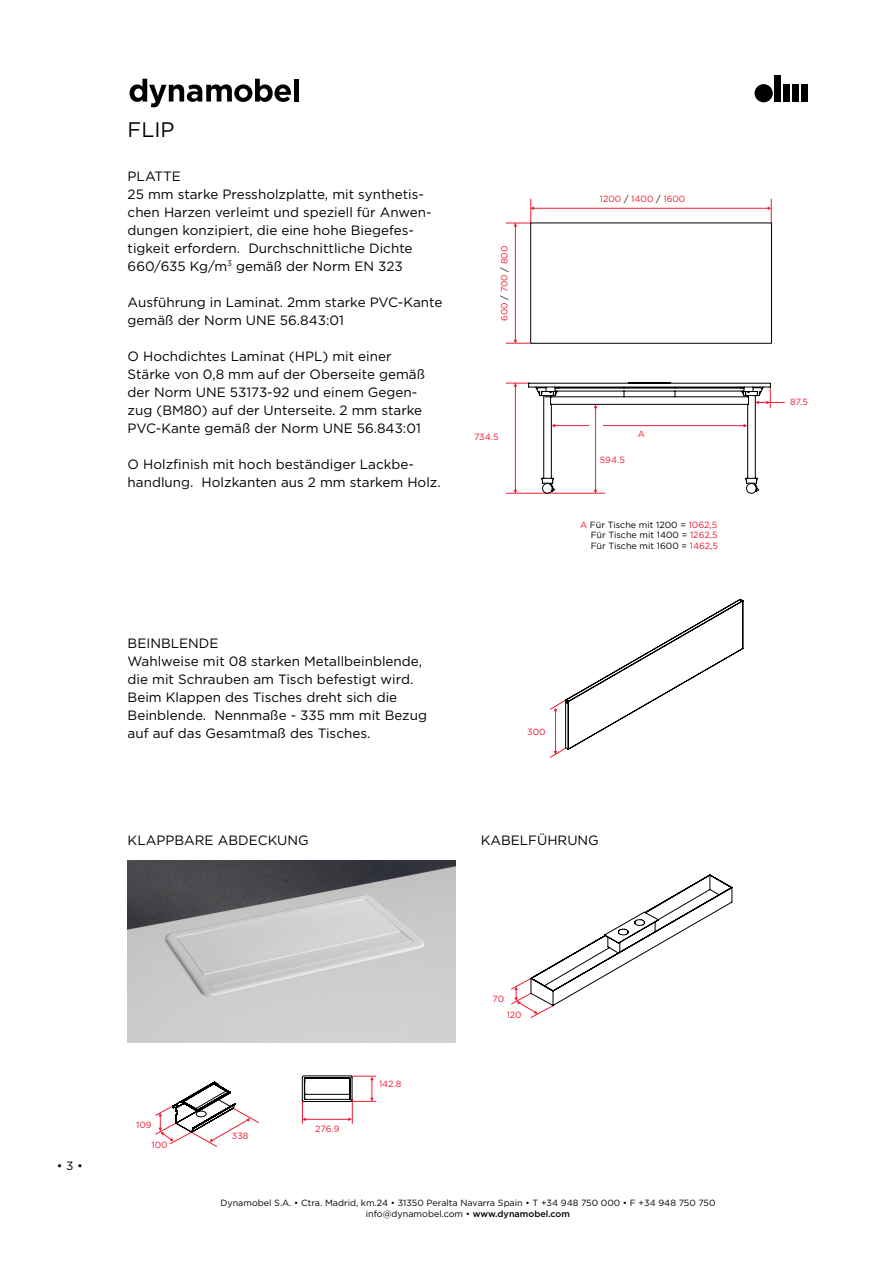
<style>
.page{position:relative;width:893px;height:1263px;background:#fff}
.page>*{position:absolute;margin:0;border:0;box-sizing:border-box;transform-origin:0 0}
.t1{font:21px "Gotham";color:#000}
.t2{font:13.5px/18px "Gotham";color:#000}
.t3{font:12px "Gotham";color:#000}
.t4{font:9px/10.8px "Gotham";color:#000;text-align:center}
.t5{font:9px "Gotham";color:#ee1b2f}
.s1{color:#000}
.s2{color:#ee1b2f}
.s3{font-weight:500}
</style>
<div class="page">
<div style="left:294px;top:79px;width:5px;height:23px;background:#000"></div>
<svg style="left:129px;top:79px;width:162px;height:28px"></svg>
<div style="left:754px;top:84px;width:18px;height:18px;background:#000;border-radius:50%"></div>
<div style="left:774px;top:76px;width:7px;height:26px;background:#000"></div>
<div style="left:792px;top:84px;width:7px;height:18px;background:#000"></div>
<div style="left:783px;top:84px;width:7px;height:18px;background:#000"></div>
<div style="left:801px;top:84px;width:7px;height:18px;background:#000"></div>
<hr style="left:515px;top:223px;width:1px;height:118px;background:#ee1b2f">
<hr style="left:532px;top:208px;width:236px;height:1px;background:#ee1b2f">
<svg style="left:767px;top:199px;width:4px;height:24px"></svg>
<svg style="left:506px;top:340px;width:24px;height:4px"></svg>
<svg style="left:506px;top:199px;width:28px;height:28px"></svg>
<svg style="left:506px;top:382px;width:278px;height:112px"></svg>
<svg style="left:550px;top:599px;width:193px;height:159px"></svg>
<svg style="left:302px;top:1075px;width:74px;height:48px"></svg>
<svg style="left:155px;top:1081px;width:104px;height:66px"></svg>
<svg style="left:511px;top:874px;width:222px;height:144px"></svg>
<img style="left:128px;top:860px;width:327px;height:182px">
<hr style="left:530px;top:223px;width:1px;height:120px;background:#000">
<hr style="left:530px;top:343px;width:241px;height:1px;background:#000">
<hr style="left:530px;top:223px;width:241px;height:1px;background:#000">
<hr style="left:771px;top:223px;width:1px;height:120px;background:#000">
<h1 class="t1" style="left:128px;top:120px;width:48px">FLIP</h1>
<p class="t2" style="left:128px;top:168px;width:305px">PLATTE<br>25 mm starke Pressholzplatte, mit synthetis&shy;chen Harzen verleimt und speziell für Anwen&shy;dungen konzipiert, die eine hohe Biegefes&shy;tigkeit erfordern. Durchschnittliche Dichte 660/635 Kg/m<sup>3</sup> gemäß der Norm EN 323</p>
<p class="t2" style="left:128px;top:294px;width:316px">Ausführung in Laminat. 2mm starke PVC-Kante gemäß der Norm UNE 56.843:01</p>
<p class="t2" style="left:128px;top:347px;width:299px">O Hochdichtes Laminat (HPL) mit einer Stärke von 0,8 mm auf der Oberseite gemäß der Norm UNE 53173-92 und einem Gegen&shy;zug (BM80) auf der Unterseite. 2 mm starke PVC-Kante gemäß der Norm UNE 56.843:01</p>
<p class="t2" style="left:128px;top:455px;width:314px">O Holzfinish mit hoch beständiger Lackbe&shy;handlung. Holzkanten aus 2 mm starkem Holz.</p>
<p class="t5" style="left:499px;top:321px;width:77px;rotate:-90deg">600 <span class="s1">/</span> 700 <span class="s1">/</span> 800</p>
<p class="t5" style="left:474px;top:432px;width:26px">734.5</p>
<p class="t2" style="left:128px;top:634px;width:301px">BEINBLENDE<br>Wahlweise mit 08 starken Metallbeinblende, die mit Schrauben am Tisch befestigt wird.<br>Beim Klappen des Tisches dreht sich die Beinblende. Nennmaße - 335 mm mit Bezug auf auf das Gesamtmaß des Tisches.</p>
<p class="t5" style="left:527px;top:728px;width:20px">300</p>
<p class="t5" style="left:600px;top:194px;width:87px">1200 <span class="s1">/</span> 1400 <span class="s1">/</span> 1600</p>
<p class="t5" style="left:600px;top:456px;width:27px">594.5</p>
<p class="t5" style="left:637px;top:429px;width:9px">A</p>
<p class="t4" style="left:590px;top:519px;width:129px;text-align:justify;text-indent:-10px"><span class="s2">A</span> Für Tische mit 1200 = <span class="s2">1062,5<br></span>Für Tische mit 1400 = <span class="s2">1262,5<br></span>Für Tische mit 1600 = <span class="s2">1462,5</span></p>
<p class="t2" style="left:128px;top:831px;width:183px">KLAPPBARE ABDECKUNG</p>
<p class="t2" style="left:480px;top:832px;width:120px">KABELFÜHRUNG</p>
<p class="t3" style="left:57px;top:1160px;width:28px">• 3 •</p>
<p class="t5" style="left:136px;top:1120px;width:17px">109</p>
<p class="t5" style="left:151px;top:1141px;width:18px">100</p>
<p class="t5" style="left:492px;top:994px;width:13px">70</p>
<p class="t5" style="left:232px;top:1131px;width:18px">338</p>
<p class="t5" style="left:315px;top:1124px;width:26px">276.9</p>
<p class="t5" style="left:379px;top:1080px;width:24px">142.8</p>
<p class="t5" style="left:506px;top:1010px;width:17px">120</p>
<p class="t4" style="left:220px;top:1198px;width:496px">Dynamobel S.A. • Ctra. Madrid, km.24 • 31350 Peralta Navarra Spain • T +34 948 750 000 • F +34 948 750 750 info@dynamobel.com • <span class="s3">www.dynamobel.com</span></p>
<p class="t5" style="left:790px;top:397px;width:19px">87.5</p>
</div>
